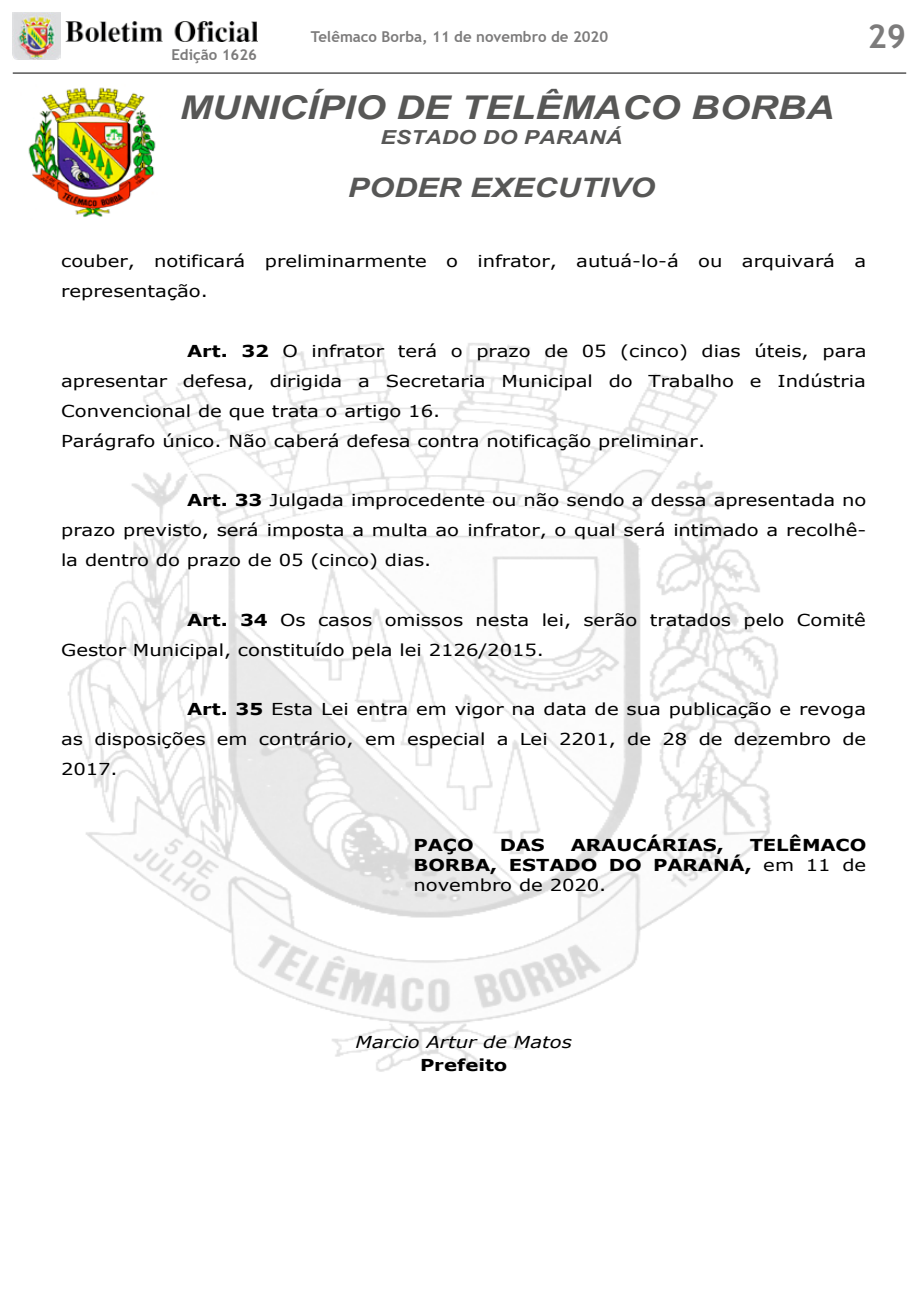
<style>
.page{position:relative;width:919px;height:1289px;background:#fff}
.page>*{position:absolute;margin:0;border:0;box-sizing:border-box;transform-origin:0 0}
.t1{font:700 33px "Trebuchet MS";color:#7c7b7b}
.t2{font:italic 700 32.7px "Arial";color:#575756;scale:1.19 1}
.t3{font:italic 700 26.85px "Arial";color:#575756;scale:1.19 1}
.t4{font:italic 700 19.35px "Arial";color:#575756;scale:1.19 1}
.t5{font:16.5px/29.8px "Verdana";letter-spacing:-.005em;color:#000;scale:1.19 1}
.t6{font:700 16.5px/20px "Verdana";color:#000;text-align:justify;scale:1.19 1}
.t7{font:italic 16.5px "Verdana";letter-spacing:-.005em;color:#000;scale:1.19 1}
.t8{font:700 15px "Trebuchet MS";color:#7c7b7b}
.s1{font-weight:700}
.s2{font-weight:400}
</style>
<div class="page">
<img style="left:13px;top:13px;width:47px;height:47px">
<img style="left:66px;top:21px;width:191px;height:21px">
<hr style="left:13px;top:73px;width:893px;height:1px;background:#000">
<img style="left:28px;top:87px;width:128px;height:130px">
<img style="left:68px;top:343px;width:710px;height:729px">
<p class="t8" style="left:311px;top:27px;width:299px">Telêmaco Borba, 11 de novembro de 2020</p>
<h1 class="t1" style="left:867px;top:16px;width:40px">29</h1>
<p class="t8" style="left:171px;top:45px;width:87px">Edição 1626</p>
<h2 class="t2" style="left:180px;top:85px;width:551px">MUNICÍPIO DE TELÊMACO BORBA</h2>
<p class="t4" style="left:380px;top:124px;width:205px">ESTADO DO PARANÁ</p>
<h3 class="t3" style="left:348px;top:170px;width:260px">PODER EXECUTIVO</h3>
<p class="t5" style="left:61px;top:246px;width:678px">couber, notificará preliminarmente o infrator, autuá-lo-á ou arquivará a representação.</p>
<p class="t5" style="left:61px;top:336px;width:678px;text-indent:126px"><span class="s1">Art. 32</span> O infrator terá o prazo de 05 (cinco) dias úteis, para apresentar defesa, dirigida a Secretaria Municipal do Trabalho e Indústria Convencional de que trata o artigo 16.<br>Parágrafo único. Não caberá defesa contra notificação preliminar.</p>
<p class="t5" style="left:61px;top:485px;width:678px;text-align:justify;text-indent:126px"><span class="s1">Art. 33</span> Julgada improcedente ou não sendo a dessa apresentada no prazo previsto, será imposta a multa ao infrator, o qual será intimado a recolhê&shy;la dentro do prazo de 05 (cinco) dias.</p>
<p class="t5" style="left:61px;top:605px;width:677px;text-indent:126px"><span class="s1">Art. 34</span> Os casos omissos nesta lei, serão tratados pelo Comitê<br>Gestor Municipal, constituído pela lei 2126/2015.</p>
<p class="t5" style="left:61px;top:694px;width:678px;text-align:justify;text-indent:126px"><span class="s1">Art. 35</span> Esta Lei entra em vigor na data de sua publicação e revoga as disposições em contrário, em especial a Lei 2201, de 28 de dezembro de 2017.</p>
<p class="t6" style="left:413px;top:834px;width:382px;text-indent:336px">TELÊMACO BORBA, ESTADO DO PARANÁ, <span class="s2">em 11 de novembro de 2020.</span></p>
<p class="t6" style="left:413px;top:834px;width:52px">PAÇO</p>
<p class="t6" style="left:499px;top:834px;width:39px">DAS</p>
<p class="t6" style="left:570px;top:834px;width:130px">ARAUCÁRIAS,</p>
<p class="t7" style="left:355px;top:1030px;width:183px">Marcio Artur de Matos</p>
<p class="t6" style="left:420px;top:1054px;width:75px">Prefeito</p>
</div>
